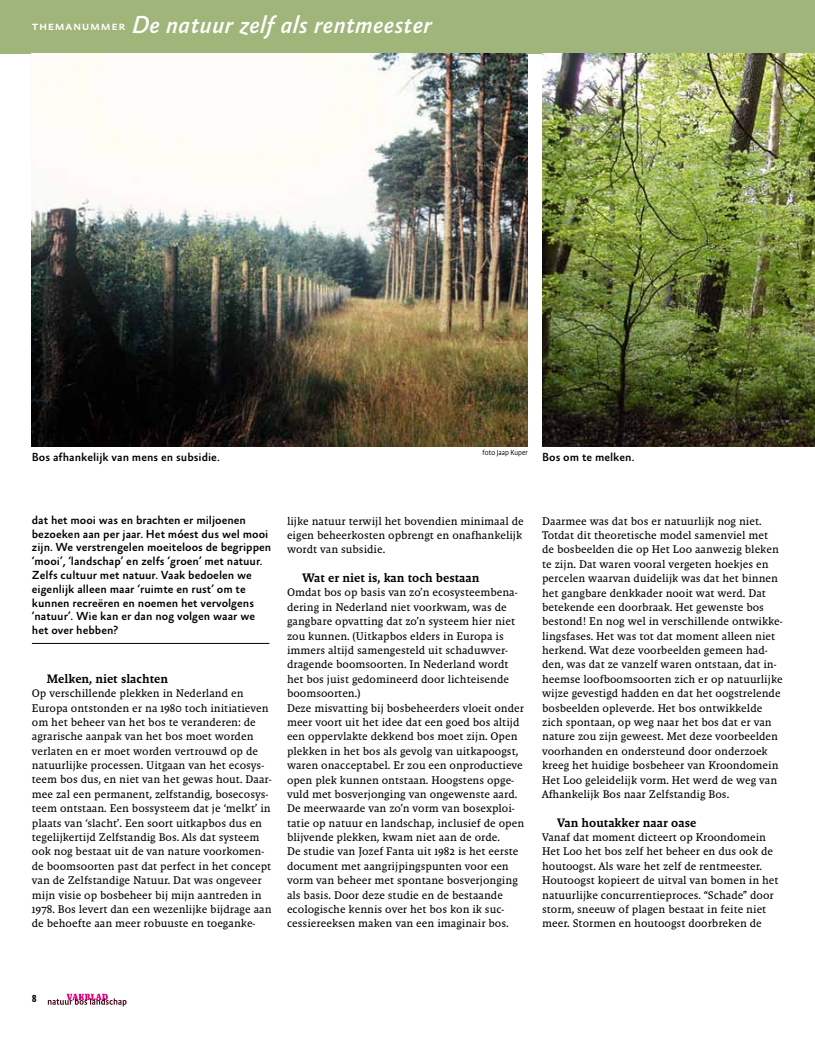
<style>
.page{position:relative;width:815px;height:1046px;background:#fff}
.page>*{position:absolute;margin:0;border:0;box-sizing:border-box;transform-origin:0 0}
.t1{font:italic 500 25px "Absara Sans TF";color:#fff}
.t2{font:12.5px "Malaga Med";color:#000}
.t3{font:500 11.88px/13.8px "Absara Sans";color:#000}
.t4{font:11.25px/14.4px "Malaga Reg";color:#000}
.t5{font:500 10.38px "Absara Sans TF Head";color:#000}
.t6{font:300 7.5px "Absara Sans LF Head";color:#000}
.s1{font-family:"Absara Sans TF Medium SC";font-weight:400;font-style:normal;font-size:12.5px}
</style>
<div class="page">
<svg style="left:48px;top:993px;width:79px;height:13px"></svg>
<div style="left:0;top:0;width:815px;height:53px;background:#a0b579"></div>
<img style="left:542px;top:53px;width:273px;height:393px">
<img style="left:32px;top:53px;width:496px;height:393px">
<hr style="left:32px;top:643px;width:237px;height:1px;background:#000">
<h1 class="t1" style="left:32px;top:11px;width:402px"><span class="s1">themanummer</span> De natuur zelf als rentmeester</h1>
<p class="t6" style="left:483px;top:447px;width:47px">foto Jaap Kuper</p>
<p class="t3" style="left:32px;top:450px;width:189px">Bos afhankelijk van mens en subsidie.</p>
<p class="t3" style="left:542px;top:450px;width:94px">Bos om te melken.</p>
<p class="t3" style="left:32px;top:513px;width:241px">dat het mooi was en brachten er miljoenen bezoeken aan per jaar. Het móest dus wel mooi zijn. We verstrengelen moeiteloos de begrippen ‘mooi’, ‘landschap’ en zelfs ‘groen’ met natuur.<br>Zelfs cultuur met natuur. Vaak bedoelen we eigenlijk alleen maar ‘ruimte en rust’ om te kunnen recreëren en noemen het vervolgens ‘natuur’. Wie kan er dan nog volgen waar we het over hebben?</p>
<p class="t2" style="left:47px;top:671px;width:123px">Melken, niet slachten</p>
<p class="t4" style="left:32px;top:686px;width:241px">Op verschillende plekken in Nederland en Europa ontstonden er na 1980 toch initiatieven om het beheer van het bos te veranderen: de agrarische aanpak van het bos moet worden verlaten en er moet worden vertrouwd op de natuurlijke processen. Uitgaan van het ecosys&shy;teem bos dus, en niet van het gewas hout. Daar&shy;mee zal een permanent, zelfstandig, bosecosys&shy;teem ontstaan. Een bossysteem dat je ‘melkt’ in plaats van ‘slacht’. Een soort uitkapbos dus en tegelijkertijd Zelfstandig Bos. Als dat systeem ook nog bestaat uit de van nature voorkomen&shy;de boomsoorten past dat perfect in het concept van de Zelfstandige Natuur. Dat was ongeveer mijn visie op bosbeheer bij mijn aantreden in 1978. Bos levert dan een wezenlijke bijdrage aan de behoefte aan meer robuuste en toeganke-</p>
<p class="t4" style="left:287px;top:513px;width:238px">lijke natuur terwijl het bovendien minimaal de eigen beheerkosten opbrengt en onafhankelijk wordt van subsidie.</p>
<p class="t2" style="left:302px;top:570px;width:179px">Wat er niet is, kan toch bestaan</p>
<p class="t4" style="left:287px;top:585px;width:239px">Omdat bos op basis van zo’n ecosysteembena&shy;dering in Nederland niet voorkwam, was de gangbare opvatting dat zo’n systeem hier niet zou kunnen. (Uitkapbos elders in Europa is immers altijd samengesteld uit schaduwver&shy;dragende boomsoorten. In Nederland wordt het bos juist gedomineerd door lichteisende boomsoorten.)<br>Deze misvatting bij bosbeheerders vloeit onder meer voort uit het idee dat een goed bos altijd een oppervlakte dekkend bos moet zijn. Open plekken in het bos als gevolg van uitkapoogst, waren onacceptabel. Er zou een onproductieve open plek kunnen ontstaan. Hoogstens opge&shy;vuld met bosverjonging van ongewenste aard.<br>De meerwaarde van zo’n vorm van bosexploi&shy;tatie op natuur en landschap, inclusief de open blijvende plekken, kwam niet aan de orde.<br>De studie van Jozef Fanta uit 1982 is het eerste document met aangrijpingspunten voor een vorm van beheer met spontane bosverjonging als basis. Door deze studie en de bestaande ecologische kennis over het bos kon ik suc&shy;cessiereeksen maken van een imaginair bos.</p>
<p class="t4" style="left:542px;top:513px;width:242px">Daarmee was dat bos er natuurlijk nog niet.<br>Totdat dit theoretische model samenviel met de bosbeelden die op Het Loo aanwezig bleken te zijn. Dat waren vooral vergeten hoekjes en percelen waarvan duidelijk was dat het binnen het gangbare denkkader nooit wat werd. Dat betekende een doorbraak. Het gewenste bos bestond! En nog wel in verschillende ontwikke&shy;lingsfases. Het was tot dat moment alleen niet herkend. Wat deze voorbeelden gemeen had&shy;den, was dat ze vanzelf waren ontstaan, dat in&shy;heemse loofboomsoorten zich er op natuurlijke wijze gevestigd hadden en dat het oogstrelende bosbeelden opleverde. Het bos ontwikkelde zich spontaan, op weg naar het bos dat er van nature zou zijn geweest. Met deze voorbeelden voorhanden en ondersteund door onderzoek kreeg het huidige bosbeheer van Kroondomein Het Loo geleidelijk vorm. Het werd de weg van Afhankelijk Bos naar Zelfstandig Bos.</p>
<p class="t2" style="left:557px;top:815px;width:141px">Van houtakker naar oase</p>
<p class="t4" style="left:542px;top:829px;width:238px">Vanaf dat moment dicteert op Kroondomein Het Loo het bos zelf het beheer en dus ook de houtoogst. Als ware het zelf de rentmeester.<br>Houtoogst kopieert de uitval van bomen in het natuurlijke concurrentieproces. “Schade” door storm, sneeuw of plagen bestaat in feite niet meer. Stormen en houtoogst doorbreken de</p>
<p class="t5" style="left:32px;top:991px;width:6px">8</p>
</div>
